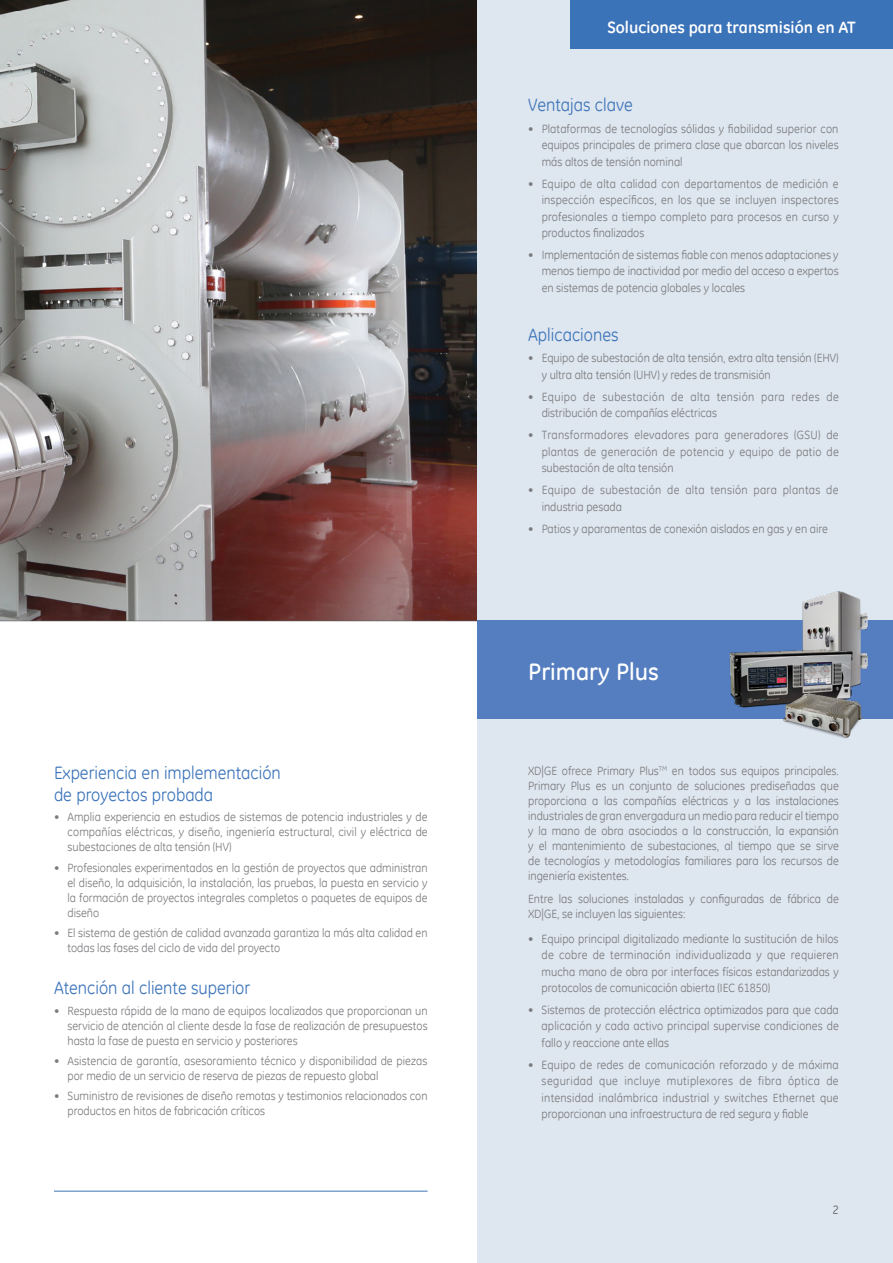
<style>
.page{position:relative;width:893px;height:1263px;background:#fff}
.page>*{position:absolute;margin:0;border:0;box-sizing:border-box;transform-origin:0 0}
.t1{font:500 24px "GE Inspira";color:#fff}
.t2{font:18px/21.6px "GE Inspira";color:#3b73b9;scale:.95 1}
.t3{font:700 16.5px "GE Inspira";color:#fff}
.t4{font:12px/16.5px "GE Inspira";color:#797a7d;text-align:justify;scale:.95 1}
.t5{font:12px/16.5px "GE Inspira";letter-spacing:.035em;color:#797a7d;scale:.95 1}
.t6{font:12px/16.5px "GE Inspira";letter-spacing:.025em;color:#797a7d;scale:.95 1}
.t7{font:12px "GE Inspira";color:#58595b}
</style>
<div class="page">
<svg style="left:0;top:0;width:478px;height:621px;background:#867c7b"></svg>
<div style="left:478px;top:0;width:415px;height:1263px;background:#dee6ef"></div>
<div style="left:478px;top:621px;width:415px;height:98px;background:#547ec0"></div>
<img style="left:788px;top:591px;width:90px;height:94px">
<img style="left:729px;top:649px;width:130px;height:59px">
<img style="left:780px;top:690px;width:82px;height:48px">
<hr style="left:54px;top:1191px;width:374px;height:1px;background:#3b73b9">
<div style="left:570px;top:0;width:323px;height:49px;background:#3b73b9"></div>
<h2 class="t2" style="left:54px;top:762px;width:240px">Experiencia en implementación de proyectos probada</h2>
<p class="t4" style="left:67px;top:809px;width:381px;line-height:15px;text-indent:-13px">• Amplia experiencia en estudios de sistemas de potencia industriales y de compañías eléctricas, y diseño, ingeniería estructural, civil y eléctrica de subestaciones de alta tensión (HV)</p>
<p class="t4" style="left:67px;top:860px;width:381px;line-height:15px;text-indent:-13px">• Profesionales experimentados en la gestión de proyectos que administran el diseño, la adquisición, la instalación, las pruebas, la puesta en servicio y la formación de proyectos integrales completos o paquetes de equipos de diseño</p>
<p class="t4" style="left:67px;top:925px;width:381px;line-height:15px;text-indent:-13px">• El sistema de gestión de calidad avanzada garantiza la más alta calidad en todas las fases del ciclo de vida del proyecto</p>
<h2 class="t2" style="left:54px;top:977px;width:208px">Atención al cliente superior</h2>
<p class="t4" style="left:67px;top:1003px;width:381px;line-height:15px;text-indent:-13px">• Respuesta rápida de la mano de equipos localizados que proporcionan un servicio de atención al cliente desde la fase de realización de presupuestos hasta la fase de puesta en servicio y posteriores</p>
<p class="t4" style="left:67px;top:1053px;width:380px;line-height:15px;text-indent:-13px">• Asistencia de garantía, asesoramiento técnico y disponibilidad de piezas por medio de un servicio de reserva de piezas de repuesto global</p>
<p class="t4" style="left:67px;top:1088px;width:381px;line-height:15px;text-indent:-13px">• Suministro de revisiones de diseño remotas y testimonios relacionados con productos en hitos de fabricación críticos</p>
<h3 class="t3" style="left:608px;top:16px;width:250px">Soluciones para transmisión en AT</h3>
<h2 class="t2" style="left:528px;top:93px;width:112px">Ventajas clave</h2>
<p class="t4" style="left:542px;top:120px;width:314px;text-indent:-13px">• Plataformas de tecnologías sólidas y fiabilidad superior con equipos principales de primera clase que abarcan los niveles más altos de tensión nominal</p>
<p class="t4" style="left:542px;top:175px;width:314px;text-indent:-13px">• Equipo de alta calidad con departamentos de medición e inspección específicos, en los que se incluyen inspectores profesionales a tiempo completo para procesos en curso y productos finalizados</p>
<p class="t4" style="left:542px;top:246px;width:314px;text-indent:-13px">• Implementación de sistemas fiable con menos adaptaciones y menos tiempo de inactividad por medio del acceso a expertos en sistemas de potencia globales y locales</p>
<h2 class="t2" style="left:528px;top:323px;width:97px">Aplicaciones</h2>
<p class="t4" style="left:542px;top:350px;width:314px;text-indent:-13px">• Equipo de subestación de alta tensión, extra alta tensión (EHV) y ultra alta tensión (UHV) y redes de transmisión</p>
<p class="t5" style="left:542px;top:388px;width:314px;text-indent:-13px">• Equipo de subestación de alta tensión para redes de distribución de compañías eléctricas</p>
<p class="t4" style="left:542px;top:427px;width:314px;text-indent:-13px">• Transformadores elevadores para generadores (GSU) de plantas de generación de potencia y equipo de patio de subestación de alta tensión</p>
<p class="t6" style="left:542px;top:481px;width:314px;text-indent:-13px">• Equipo de subestación de alta tensión para plantas de industria pesada</p>
<p class="t4" style="left:528px;top:520px;width:317px">• Patios y aparamentas de conexión aislados en gas y en aire</p>
<h1 class="t1" style="left:528px;top:657px;width:132px">Primary Plus</h1>
<p class="t4" style="left:528px;top:763px;width:329px;line-height:15px">XD|GE ofrece Primary Plus<sup>TM</sup> en todos sus equipos principales.<br>Primary Plus es un conjunto de soluciones prediseñadas que proporciona a las compañías eléctricas y a las instalaciones industriales de gran envergadura un medio para reducir el tiempo y la mano de obra asociados a la construcción, la expansión y el mantenimiento de subestaciones, al tiempo que se sirve de tecnologías y metodologías familiares para los recursos de ingeniería existentes.</p>
<p class="t4" style="left:528px;top:891px;width:328px;line-height:15px">Entre las soluciones instaladas y configuradas de fábrica de<br>XD|GE, se incluyen las siguientes:</p>
<p class="t4" style="left:542px;top:930px;width:314px;text-indent:-13px">• Equipo principal digitalizado mediante la sustitución de hilos de cobre de terminación individualizada y que requieren mucha mano de obra por interfaces físicas estandarizadas y protocolos de comunicación abierta (IEC 61850)</p>
<p class="t4" style="left:542px;top:1001px;width:314px;text-indent:-13px">• Sistemas de protección eléctrica optimizados para que cada aplicación y cada activo principal supervise condiciones de fallo y reaccione ante ellas</p>
<p class="t4" style="left:542px;top:1056px;width:314px;text-indent:-13px">• Equipo de redes de comunicación reforzado y de máxima seguridad que incluye mutiplexores de fibra óptica de intensidad inalámbrica industrial y switches Ethernet que proporcionan una infraestructura de red segura y fiable</p>
<p class="t7" style="left:833px;top:1202px;width:8px">2</p>
</div>
